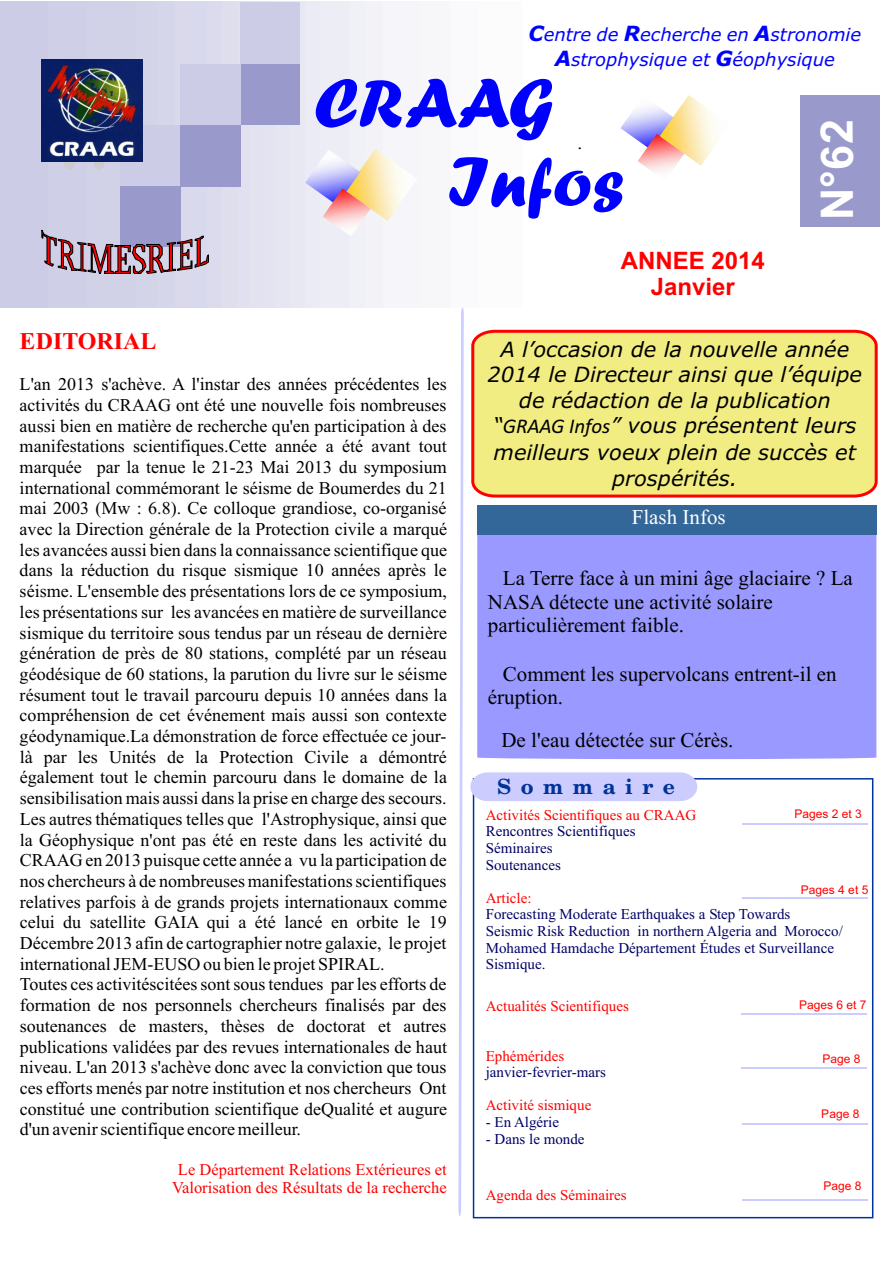
<style>
.page{position:relative;width:894px;height:1263px;background:#fff}
.page>*{position:absolute;margin:0;border:0;box-sizing:border-box;transform-origin:0 0}
.t1{font:72px/78.8px "Forte";color:#00f}
.t2{font:700 45px "Arial";color:#fff}
.t3{font:700 24px/26.8px "Arial";color:#f00;text-align:center}
.t4{font:700 24px "Times New Roman";color:#f00}
.t5{font:italic 21px/25.8px "Verdana";color:#000;text-align:center}
.t6{font:21px/23.2px "Times New Roman";color:#000}
.t7{font:21px "Times New Roman";color:#fff}
.t8{font:700 21px "New Century Schoolbook";letter-spacing:.455em;color:#039}
.t9{font:18px/20.7px "Times New Roman";color:#000}
.t10{font:italic 18px/25.5px "Verdana";color:#00f;text-align:center}
.t11{font:17.7px "Times New Roman";color:#000;scale:1.08 1}
.t12{font:16.5px/18.3px "Times New Roman";color:#f00;text-align:center}
.t13{font:15px/16.6px "Times New Roman";color:#006}
.t14{font:15px "Times New Roman";color:#f00}
.t15{font:12px "Arial";color:#f00}
.s1{font-weight:700;font-size:21px}
.s2{font-family:"Calibri"}
</style>
<div class="page">
<svg style="left:458px;top:308px;width:6px;height:908px"></svg>
<div style="left:0;top:1px;width:48px;height:307px;background:#cccce6"></div>
<div style="left:48px;top:1px;width:39px;height:307px;background:#cfcfe8"></div>
<div style="left:87px;top:1px;width:26px;height:307px;background:#d1d1e8"></div>
<div style="left:113px;top:1px;width:24px;height:307px;background:#d1d1e8"></div>
<div style="left:137px;top:1px;width:20px;height:307px;background:#d4d4e8"></div>
<div style="left:157px;top:1px;width:18px;height:307px;background:#d6d6eb"></div>
<div style="left:175px;top:1px;width:16px;height:307px;background:#d9d9eb"></div>
<div style="left:191px;top:1px;width:16px;height:307px;background:#d9d9ed"></div>
<div style="left:207px;top:1px;width:16px;height:307px;background:#dbdbed"></div>
<div style="left:223px;top:1px;width:14px;height:307px;background:#dedeed"></div>
<div style="left:237px;top:1px;width:13px;height:307px;background:#e0e0f0"></div>
<div style="left:250px;top:1px;width:14px;height:307px;background:#e3e3f0"></div>
<div style="left:264px;top:1px;width:13px;height:307px;background:#e3e3f2"></div>
<div style="left:277px;top:1px;width:14px;height:307px;background:#e6e6f2"></div>
<div style="left:291px;top:1px;width:14px;height:307px;background:#e8e8f2"></div>
<div style="left:305px;top:1px;width:15px;height:307px;background:#ebebf5"></div>
<div style="left:320px;top:1px;width:14px;height:307px;background:#ededf5"></div>
<div style="left:334px;top:1px;width:16px;height:307px;background:#ededf5"></div>
<div style="left:350px;top:1px;width:15px;height:307px;background:#f0f0f7"></div>
<div style="left:365px;top:1px;width:18px;height:307px;background:#f2f2f7"></div>
<div style="left:383px;top:1px;width:19px;height:307px;background:#f5f5fa"></div>
<div style="left:402px;top:1px;width:20px;height:307px;background:#f5f5fa"></div>
<div style="left:422px;top:1px;width:28px;height:307px;background:#f7f7fa"></div>
<div style="left:450px;top:1px;width:30px;height:307px;background:#fafafc"></div>
<svg style="left:64px;top:162px;width:41px;height:7px"></svg>
<div style="left:241px;top:64px;width:59px;height:61px;background:#99c"></div>
<div style="left:241px;top:2px;width:59px;height:62px;background:#cccce6"></div>
<div style="left:180px;top:64px;width:61px;height:61px;background:#cccce6"></div>
<div style="left:120px;top:125px;width:60px;height:62px;background:#cccce6"></div>
<div style="left:180px;top:125px;width:61px;height:62px;background:#99c"></div>
<div style="left:120px;top:187px;width:60px;height:60px;background:#99c"></div>
<img style="left:41px;top:59px;width:101px;height:103px">
<div style="left:800px;top:95px;width:79px;height:132px;background:#99c"></div>
<img style="left:674px;top:95px;width:43px;height:71px">
<img style="left:620px;top:106px;width:54px;height:35px">
<img style="left:638px;top:134px;width:46px;height:39px">
<img style="left:360px;top:149px;width:41px;height:72px">
<img style="left:305px;top:150px;width:55px;height:45px">
<img style="left:323px;top:189px;width:48px;height:47px">
<div style="left:477px;top:534px;width:399px;height:225px;background:#99f"></div>
<div style="left:477px;top:505px;width:400px;height:29px;background:#369"></div>
<div style="left:473px;top:778px;width:400px;height:440px;background:#fff;border:2px solid #039"></div>
<hr style="left:742px;top:823px;width:125px;height:2px;background:#ccf">
<hr style="left:742px;top:897px;width:125px;height:1px;background:#ccf">
<hr style="left:742px;top:1013px;width:125px;height:1px;background:#ccf">
<hr style="left:742px;top:1068px;width:125px;height:1px;background:#ccf">
<hr style="left:742px;top:1199px;width:126px;height:1px;background:#ccf">
<hr style="left:743px;top:1124px;width:125px;height:1px;background:#ccf">
<svg style="left:41px;top:230px;width:168px;height:44px"></svg>
<div style="left:470px;top:772px;width:227px;height:29px;background:#ccf"></div>
<svg style="left:471px;top:329px;width:407px;height:169px;background:#f2e07c"></svg>
<p class="t10" style="left:529px;top:23px;width:334px"><span class="s1">C</span>entre de <span class="s1">R</span>echerche en <span class="s1">A</span>stronomie<br><span class="s1">A</span>strophysique et <span class="s1">G</span>éophysique</p>
<h1 class="t1" style="left:448px;top:71px;width:178px;text-indent:-134px">CRAAG<br>Infos</h1>
<h2 class="t2" style="left:820px;top:220px;width:102px;rotate:-90deg">N°62</h2>
<p class="t11" style="left:578px;top:137px;width:6px">.</p>
<h3 class="t4" style="left:20px;top:333px;width:138px">EDITORIAL</h3>
<p class="t9" style="left:20px;top:376px;width:429px">L'an 2013 s'achève. A l'instar des années précédentes les activités du CRAAG ont été une nouvelle fois nombreuses aussi bien en matière de recherche qu'en participation à des manifestations scientifiques.Cette année a été avant tout marquée par la tenue le 21-23 Mai 2013 du symposium international commémorant le séisme de Boumerdes du 21 mai 2003 (Mw : 6.8). Ce colloque grandiose, co-organisé avec la Direction générale de la Protection civile a marqué les avancées aussi bien dans la connaissance scientifique que dans la réduction du risque sismique 10 années après le séisme. L'ensemble des présentations lors de ce symposium, les présentations sur les avancées en matière de surveillance sismique du territoire sous tendus par un réseau de dernière génération de près de 80 stations, complété par un réseau géodésique de 60 stations, la parution du livre sur le séisme résument tout le travail parcouru depuis 10 années dans la compréhension de cet événement mais aussi son contexte géodynamique.La démonstration de force effectuée ce jour&shy;là par les Unités de la Protection Civile a démontré également tout le chemin parcouru dans le domaine de la sensibilisation mais aussi dans la prise en charge des secours.<br>Les autres thématiques telles que l'Astrophysique, ainsi que la Géophysique n'ont pas été en reste dans les activité du CRAAG en 2013 puisque cette année a vu la participation de nos chercheurs à de nombreuses manifestations scientifiques relatives parfois à de grands projets internationaux comme celui du satellite GAIA qui a été lancé en orbite le 19<br>Décembre 2013 afin de cartographier notre galaxie, le projet international JEM-EUSO ou bien le projet SPIRAL.<br>Toutes ces activitéscitées sont sous tendues par les efforts de formation de nos personnels chercheurs finalisés par des soutenances de masters, thèses de doctorat et autres publications validées par des revues internationales de haut niveau. L'an 2013 s'achève donc avec la conviction que tous ces efforts menés par notre institution et nos chercheurs Ont constitué une contribution scientifique deQualité et augure d'un avenir scientifique encore meilleur.</p>
<p class="t12" style="left:172px;top:1162px;width:276px">Le Département Relations Extérieures et<br>Valorisation des Résultats de la recherche</p>
<h3 class="t3" style="left:621px;top:249px;width:146px">ANNEE 2014<br>Janvier</h3>
<p class="t5" style="left:488px;top:338px;width:376px">A l’occasion de la nouvelle année<br>2014 le Directeur ainsi que l’équipe de rédaction de la publication “<span class="s2">GRAAG Infos</span>” vous présentent leurs meilleurs voeux plein de succès et prospérités.</p>
<p class="t7" style="left:632px;top:510px;width:95px">Flash Infos</p>
<p class="t6" style="left:488px;top:569px;width:366px;text-indent:15px">La Terre face à un mini âge glaciaire ? La<br>NASA détecte une activité solaire particulièrement faible.</p>
<p class="t6" style="left:488px;top:664px;width:350px;text-indent:15px">Comment les supervolcans entrent-il en éruption.</p>
<p class="t6" style="left:501px;top:731px;width:233px">De l'eau détectée sur Cérès.</p>
<p class="t8" style="left:497px;top:778px;width:179px">Sommaire</p>
<p class="t14" style="left:486px;top:809px;width:212px">Activités Scientifiques au CRAAG</p>
<p class="t15" style="left:794px;top:809px;width:69px">Pages 2 et 3</p>
<p class="t13" style="left:486px;top:825px;width:151px">Rencontres Scientifiques<br>Séminaires<br>Soutenances</p>
<p class="t13" style="left:486px;top:908px;width:359px">Forecasting Moderate Earthquakes a Step Towards<br>Seismic Risk Reduction in northern Algeria and Morocco/ Mohamed Hamdache Département Études et Surveillance Sismique.</p>
<p class="t15" style="left:801px;top:885px;width:69px">Pages 4 et 5</p>
<p class="t14" style="left:486px;top:892px;width:47px">Article:</p>
<p class="t14" style="left:486px;top:1000px;width:145px">Actualités Scientifiques</p>
<p class="t14" style="left:486px;top:1050px;width:80px">Ephémérides</p>
<p class="t14" style="left:486px;top:1100px;width:107px">Activité sismique</p>
<p class="t13" style="left:486px;top:1065px;width:122px">janvier-fevrier-mars</p>
<p class="t13" style="left:486px;top:1115px;width:75px">- En Algérie</p>
<p class="t13" style="left:486px;top:1132px;width:100px">- Dans le monde</p>
<p class="t14" style="left:486px;top:1190px;width:142px">Agenda des Séminaires</p>
<p class="t15" style="left:799px;top:1000px;width:69px">Pages 6 et 7</p>
<p class="t15" style="left:822px;top:1054px;width:40px">Page 8</p>
<p class="t15" style="left:821px;top:1109px;width:40px">Page 8</p>
<p class="t15" style="left:823px;top:1181px;width:40px">Page 8</p>
</div>
